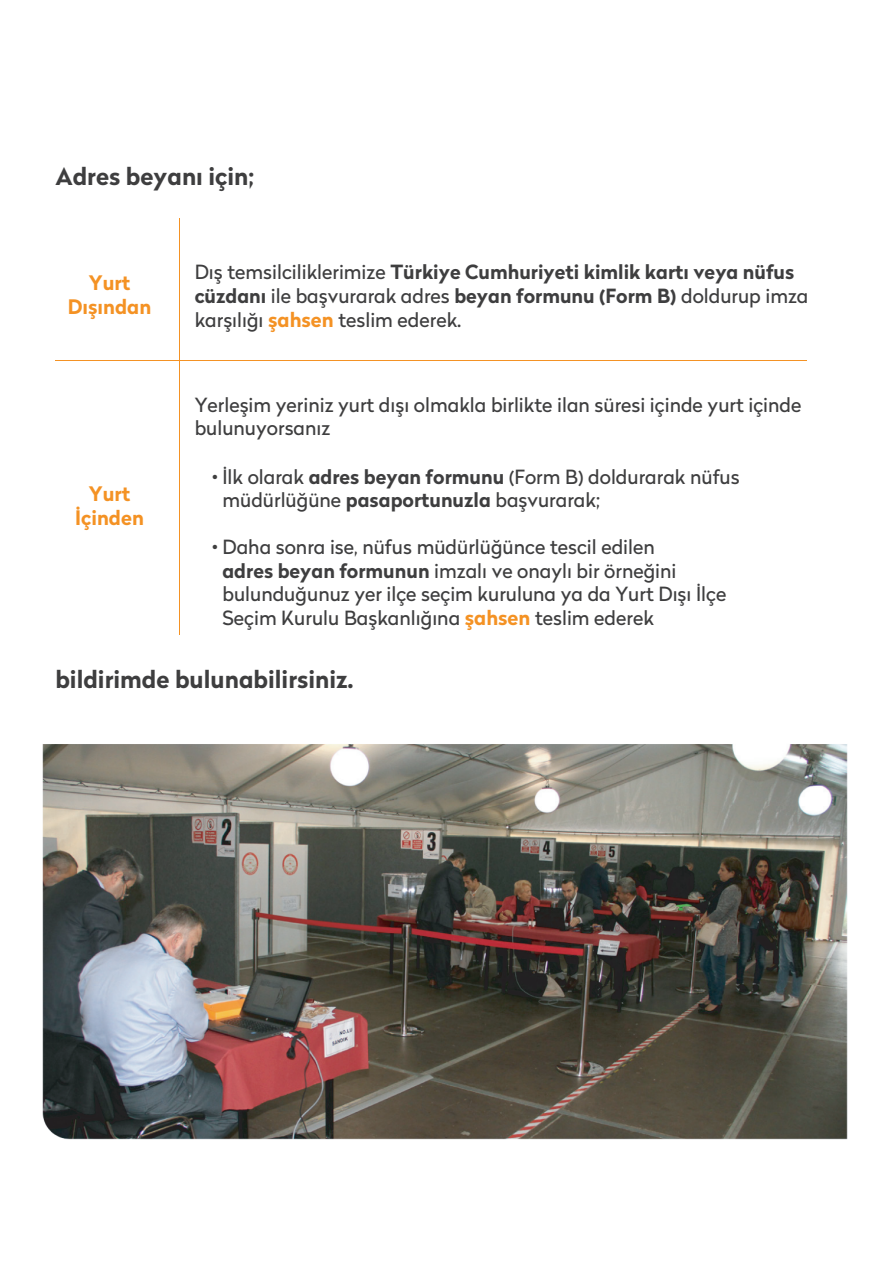
<style>
.page{position:relative;width:893px;height:1263px;background:#fff}
.page>*{position:absolute;margin:0;border:0;box-sizing:border-box;transform-origin:0 0}
.t1{font:700 24px "Radikal";color:#3e3e3f}
.t2{font:700 19.95px/24px "Radikal";color:#f49224;text-align:center}
.t3{font:19.5px/23.5px "Radikal";color:#3e3e3f}
.s1{font-weight:700}
.s2{font-weight:700;font-size:19.95px;color:#f49224}
</style>
<div class="page">
<hr style="left:180px;top:219px;width:1px;height:416px;background:#f49224">
<hr style="left:55px;top:360px;width:752px;height:1px;background:#f49224">
<img style="left:42px;top:744px;width:806px;height:396px">
<p class="t1" style="left:55px;top:159px;width:200px">Adres beyanı için;</p>
<p class="t2" style="left:68px;top:270px;width:85px">Yurt<br>Dışından</p>
<p class="t2" style="left:75px;top:481px;width:70px">Yurt<br>İçinden</p>
<p class="t3" style="left:195px;top:260px;width:615px">Dış temsilciliklerimize <span class="s1">Türkiye Cumhuriyeti kimlik kartı veya nüfus cüzdanı</span> ile başvurarak adres <span class="s1">beyan formunu (Form B)</span> doldurup imza karşılığı <span class="s2">şahsen</span> teslim ederek.</p>
<p class="t3" style="left:195px;top:392px;width:608px">Yerleşim yeriniz yurt dışı olmakla birlikte ilan süresi içinde yurt içinde bulunuyorsanız</p>
<p class="t3" style="left:222px;top:465px;width:519px">İlk olarak <span class="s1">adres beyan formunu</span> (Form B) doldurarak nüfus müdürlüğüne <span class="s1">pasaportunuzla</span> başvurarak;</p>
<p class="t3" style="left:222px;top:535px;width:505px">Daha sonra ise, nüfus müdürlüğünce tescil edilen<br><span class="s1">adres beyan formunun</span> imzalı ve onaylı bir örneğini bulunduğunuz yer ilçe seçim kuruluna ya da Yurt Dışı İlçe Seçim Kurulu Başkanlığına <span class="s2">şahsen</span> teslim ederek</p>
<p class="t3" style="left:212px;top:462px;width:7px">•</p>
<p class="t3" style="left:212px;top:533px;width:7px">•</p>
<p class="t1" style="left:55px;top:661px;width:300px">bildirimde bulunabilirsiniz.</p>
</div>
